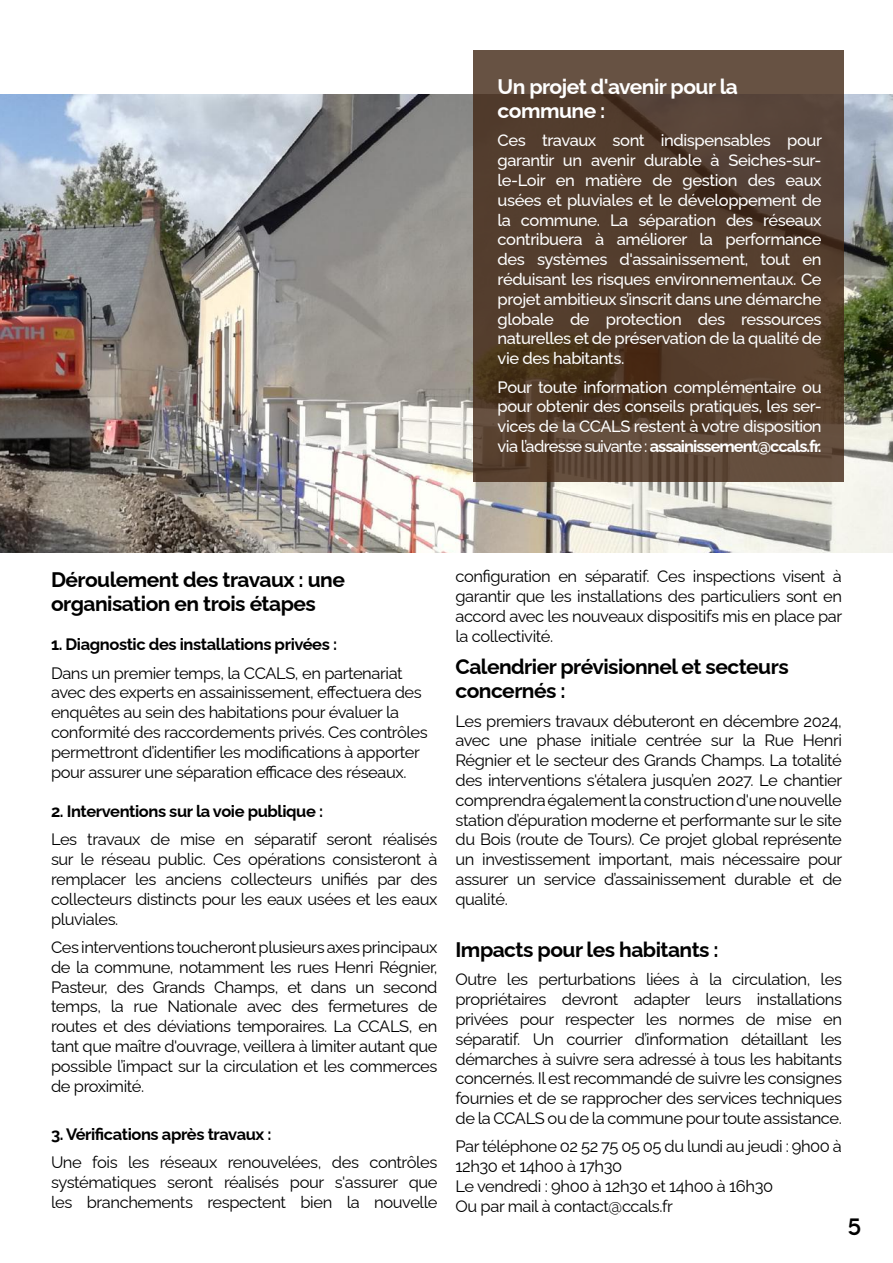
<style>
.page{position:relative;width:893px;height:1263px;background:#fff}
.page>*{position:absolute;margin:0;border:0;box-sizing:border-box;transform-origin:0 0}
.t1{font:700 21px/24px "Raleway";letter-spacing:-.025em;color:#000}
.t2{font:700 21px/24px "Raleway";letter-spacing:-.025em;color:#fff}
.t3{font:21px "LEMONMILK";color:#000}
.t4{font:16.5px/19.8px "Raleway";letter-spacing:-.025em;color:#000;text-align:justify}
.t5{font:500 16.5px/19.8px "Raleway";letter-spacing:-.025em;color:#fff;text-align:justify}
.t6{font:700 16.5px "Raleway";letter-spacing:-.025em;color:#000}
.s1{font-weight:700}
</style>
<div class="page">
<img style="left:0;top:94px;width:893px;height:459px">
<svg style="left:473px;top:50px;width:371px;height:432px;background:#564030"></svg>
<p class="t2" style="left:498px;top:72px;width:242px">Un projet d'avenir pour la commune :</p>
<p class="t5" style="left:498px;top:129px;width:326px">Ces travaux sont indispensables pour garantir un avenir durable à Seiches-sur&shy;le-Loir en matière de gestion des eaux usées et pluviales et le développement de la commune. La séparation des réseaux contribuera à améliorer la performance des systèmes d'assainissement, tout en réduisant les risques environnementaux. Ce projet ambitieux s’inscrit dans une démarche globale de protection des ressources naturelles et de préservation de la qualité de vie des habitants.</p>
<p class="t5" style="left:498px;top:375px;width:326px">Pour toute information complémentaire ou pour obtenir des conseils pratiques, les ser&shy;vices de la CCALS restent à votre disposition via l’adresse suivante : <span class="s1">assainissement@ccals.fr.</span></p>
<p class="t1" style="left:51px;top:565px;width:295px">Déroulement des travaux : une organisation en trois étapes</p>
<p class="t6" style="left:51px;top:631px;width:288px">1. Diagnostic des installations privées :</p>
<p class="t4" style="left:51px;top:661px;width:378px;text-align:left">Dans un premier temps, la CCALS, en partenariat avec des experts en assainissement, effectuera des enquêtes au sein des habitations pour évaluer la conformité des raccordements privés. Ces contrôles permettront d’identifier les modifications à apporter pour assurer une séparation efficace des réseaux.</p>
<p class="t6" style="left:51px;top:798px;width:274px">2. Interventions sur la voie publique :</p>
<p class="t4" style="left:51px;top:828px;width:388px">Les travaux de mise en séparatif seront réalisés sur le réseau public. Ces opérations consisteront à remplacer les anciens collecteurs unifiés par des collecteurs distincts pour les eaux usées et les eaux pluviales.</p>
<p class="t4" style="left:51px;top:935px;width:388px">Ces interventions toucheront plusieurs axes principaux de la commune, notamment les rues Henri Régnier, Pasteur, des Grands Champs, et dans un second temps, la rue Nationale avec des fermetures de routes et des déviations temporaires. La CCALS, en tant que maître d'ouvrage, veillera à limiter autant que possible l’impact sur la circulation et les commerces de proximité.</p>
<p class="t6" style="left:51px;top:1121px;width:222px">3. Vérifications après travaux :</p>
<p class="t4" style="left:51px;top:1150px;width:388px">Une fois les réseaux renouvelées, des contrôles systématiques seront réalisés pour s'assurer que les branchements respectent bien la nouvelle</p>
<p class="t4" style="left:455px;top:565px;width:388px">configuration en séparatif. Ces inspections visent à garantir que les installations des particuliers sont en accord avec les nouveaux dispositifs mis en place par la collectivité.</p>
<p class="t1" style="left:455px;top:653px;width:335px">Calendrier prévisionnel et secteurs concernés :</p>
<p class="t4" style="left:455px;top:709px;width:388px">Les premiers travaux débuteront en décembre 2024, avec une phase initiale centrée sur la Rue Henri Régnier et le secteur des Grands Champs. La totalité des interventions s'étalera jusqu’en 2027. Le chantier comprendra également la construction d'une nouvelle station d’épuration moderne et performante sur le site du Bois (route de Tours). Ce projet global représente un investissement important, mais nécessaire pour assurer un service d’assainissement durable et de qualité.</p>
<p class="t1" style="left:455px;top:935px;width:265px">Impacts pour les habitants :</p>
<p class="t4" style="left:455px;top:968px;width:388px">Outre les perturbations liées à la circulation, les propriétaires devront adapter leurs installations privées pour respecter les normes de mise en séparatif. Un courrier d’information détaillant les démarches à suivre sera adressé à tous les habitants concernés. Il est recommandé de suivre les consignes fournies et de se rapprocher des services techniques de la CCALS ou de la commune pour toute assistance.</p>
<p class="t4" style="left:455px;top:1135px;width:388px;text-align:left">Par téléphone 02 52 75 05 05 du lundi au jeudi : 9h00 à 12h30 et 14h00 à 17h30<br>Le vendredi : 9h00 à 12h30 et 14h00 à 16h30<br>Ou par mail à contact@ccals.fr</p>
<p class="t3" style="left:848px;top:1213px;width:15px">5</p>
</div>
